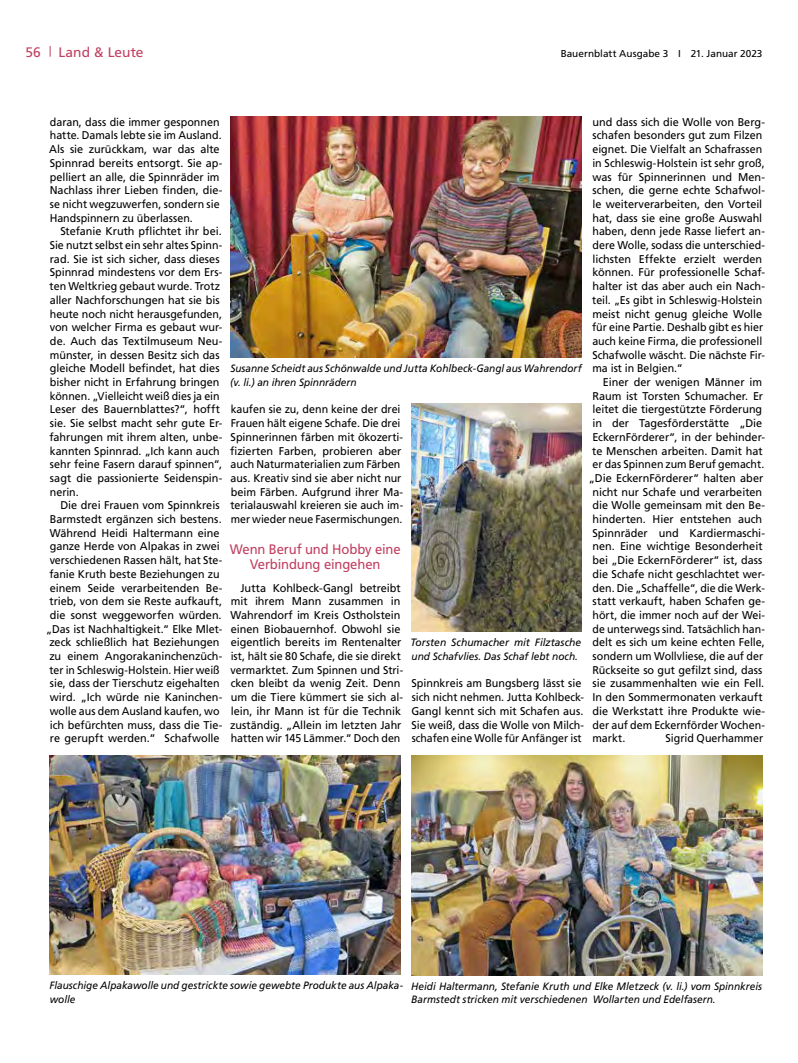
<style>
.page{position:relative;width:798px;height:1063px;background:#fff}
.page>*{position:absolute;margin:0;border:0;box-sizing:border-box;transform-origin:0 0}
.t1{font:13.75px/15px "Frutiger LT Std";letter-spacing:-.01em;color:#c23f61;text-align:center;scale:.95 1}
.t2{font:13.75px "Frutiger LT Std";letter-spacing:-.01em;color:#c23f61}
.t3{font:11.25px/13.8px "Frutiger LT Std";letter-spacing:-.005em;color:#000}
.t4{font:11.25px/13.8px "Frutiger LT Std";letter-spacing:-.005em;color:#000;scale:.95 1}
.t5{font:11.25px/13.8px "Frutiger LT Std";letter-spacing:-.005em;color:#000;scale:.96 1}
.t6{font:11.25px "Frutiger LT Std";letter-spacing:-.005em;color:#000;scale:.94 1}
.t7{font:italic 10.62px/13.8px "Frutiger LT Std";color:#000;scale:.95 1}
.t8{font:italic 10.62px/13.8px "Frutiger LT Std";color:#000}
.t9{font:10px "Frutiger LT Std";color:#000}
</style>
<div class="page">
<img style="left:230px;top:117px;width:351px;height:241px">
<img style="left:411px;top:404px;width:170px;height:228px">
<img style="left:50px;top:756px;width:350px;height:219px">
<img style="left:411px;top:756px;width:351px;height:219px">
<p class="t2" style="left:26px;top:44px;width:17px">56</p>
<p class="t2" style="left:58px;top:44px;width:87px">Land &amp; Leute</p>
<p class="t9" style="left:560px;top:47px;width:203px">Bauernblatt Ausgabe 3 I 21. Januar 2023</p>
<p class="t4" style="left:49px;top:115px;width:184px">daran, dass die immer gesponnen hatte. Damals lebte sie im Ausland.<br>Als sie zurückkam, war das alte Spinnrad bereits entsorgt. Sie ap&shy;pelliert an alle, die Spinnräder im Nachlass ihrer Lieben finden, die&shy;se nicht wegzuwerfen, sondern sie Handspinnern zu überlassen.</p>
<p class="t3" style="left:49px;top:225px;width:174px;text-indent:11px">Stefanie Kruth pflichtet ihr bei.<br>Sie nutzt selbst ein sehr altes Spinn&shy;rad. Sie ist sich sicher, dass dieses<br>Spinnrad mindestens vor dem Ers&shy;ten Weltkrieg gebaut wurde. Trotz aller Nachforschungen hat sie bis heute noch nicht herausgefunden, von welcher Firma es gebaut wur&shy;de. Auch das Textilmuseum Neu&shy;münster, in dessen Besitz sich das gleiche Modell befindet, hat dies bisher nicht in Erfahrung bringen können. „Vielleicht weiß dies ja ein<br>Leser des Bauernblattes?“, hofft sie. Sie selbst macht sehr gute Er&shy;fahrungen mit ihrem alten, unbe&shy;kannten Spinnrad. „Ich kann auch sehr feine Fasern darauf spinnen“, sagt die passionierte Seidenspin&shy;nerin.</p>
<p class="t3" style="left:46px;top:499px;width:177px;text-align:right">Die drei Frauen vom Spinnkreis Barmstedt ergänzen sich bestens.<br>Während Heidi Haltermann eine ganze Herde von Alpakas in zwei verschiedenen Rassen hält, hat Ste&shy;fanie Kruth beste Beziehungen zu einem Seide verarbeitenden Be&shy;trieb, von dem sie Reste aufkauft, die sonst weggeworfen würden. „Das ist Nachhaltigkeit.“ Elke Mlet&shy;zeck schließlich hat Beziehungen zu einem Angorakaninchenzüch&shy;ter in Schleswig-Holstein. Hier weiß sie, dass der Tierschutz eigehalten wird. „Ich würde nie Kaninchen&shy;wolle aus dem Ausland kaufen, wo ich befürchten muss, dass die Tie&shy;re gerupft werden.“ Schafwolle</p>
<p class="t3" style="left:592px;top:115px;width:174px">und dass sich die Wolle von Berg&shy;schafen besonders gut zum Filzen eignet. Die Vielfalt an Schafrassen in Schleswig-Holstein ist sehr groß, was für Spinnerinnen und Men&shy;schen, die gerne echte Schafwol&shy;le weiterverarbeiten, den Vorteil hat, dass sie eine große Auswahl haben, denn jede Rasse liefert an&shy;dere Wolle, sodass die unterschied&shy;lichsten Effekte erzielt werden können. Für professionelle Schaf&shy;halter ist das aber auch ein Nach&shy;teil. „Es gibt in Schleswig-Holstein meist nicht genug gleiche Wolle für eine Partie. Deshalb gibt es hier auch keine Firma, die professionell Schafwolle wäscht. Die nächste Fir&shy;ma ist in Belgien.“</p>
<p class="t3" style="left:602px;top:375px;width:161px">Einer der wenigen Männer im</p>
<p class="t3" style="left:592px;top:389px;width:172px">Raum ist Torsten Schumacher. Er</p>
<p class="t5" style="left:592px;top:403px;width:178px">leitet die tiergestützte Förderung</p>
<p class="t3" style="left:592px;top:416px;width:171px">in der Tagesförderstätte „Die</p>
<p class="t3" style="left:592px;top:430px;width:174px">EckernFörderer“, in der behinder-</p>
<p class="t3" style="left:592px;top:444px;width:172px">te Menschen arbeiten. Damit hat</p>
<p class="t4" style="left:592px;top:458px;width:182px">er das Spinnen zum Beruf gemacht.</p>
<p class="t3" style="left:588px;top:471px;width:176px">„Die EckernFörderer“ halten aber</p>
<p class="t3" style="left:592px;top:485px;width:171px">nicht nur Schafe und verarbeiten</p>
<p class="t5" style="left:592px;top:499px;width:181px">die Wolle gemeinsam mit den Be-</p>
<p class="t3" style="left:592px;top:512px;width:171px">hinderten. Hier entstehen auch</p>
<p class="t3" style="left:592px;top:526px;width:174px">Spinnräder und Kardiermaschi-</p>
<p class="t3" style="left:592px;top:540px;width:171px">nen. Eine wichtige Besonderheit</p>
<p class="t5" style="left:592px;top:553px;width:178px">bei „Die EckernFörderer“ ist, dass</p>
<p class="t5" style="left:592px;top:567px;width:181px">die Schafe nicht geschlachtet wer-</p>
<p class="t4" style="left:592px;top:581px;width:183px">den. Die „Schaffelle“, die die Werk-</p>
<p class="t3" style="left:592px;top:595px;width:174px">statt verkauft, haben Schafen ge-</p>
<p class="t4" style="left:592px;top:608px;width:183px">hört, die immer noch auf der Wei-</p>
<p class="t6" style="left:592px;top:622px;width:185px">de unterwegs sind. Tatsächlich han-</p>
<p class="t5" style="left:592px;top:636px;width:181px">delt es sich um keine echten Felle,</p>
<p class="t4" style="left:592px;top:649px;width:181px">sondern um Wollvliese, die auf der</p>
<p class="t5" style="left:592px;top:663px;width:178px">Rückseite so gut gefilzt sind, dass</p>
<p class="t3" style="left:592px;top:677px;width:173px">sie zusammenhalten wie ein Fell.</p>
<p class="t3" style="left:592px;top:690px;width:171px">In den Sommermonaten verkauft</p>
<p class="t3" style="left:592px;top:704px;width:174px">die Werkstatt ihre Produkte wie-</p>
<p class="t4" style="left:592px;top:718px;width:183px">der auf dem Eckernförder Wochen-</p>
<p class="t4" style="left:592px;top:732px;width:36px">markt.</p>
<p class="t4" style="left:665px;top:732px;width:104px">Sigrid Querhammer</p>
<p class="t7" style="left:230px;top:362px;width:371px">Susanne Scheidt aus Schönwalde und Jutta Kohlbeck-Gangl aus Wahrendorf (v. li.) an ihren Spinnrädern</p>
<p class="t4" style="left:230px;top:403px;width:183px">kaufen sie zu, denn keine der drei Frauen hält eigene Schafe. Die drei Spinnerinnen färben mit ökozerti&shy;fizierten Farben, probieren aber auch Naturmaterialien zum Färben aus. Kreativ sind sie aber nicht nur beim Färben. Aufgrund ihrer Ma&shy;terialauswahl kreieren sie auch im&shy;mer wieder neue Fasermischungen.</p>
<p class="t1" style="left:230px;top:542px;width:181px">Wenn Beruf und Hobby eine<br>Verbindung eingehen</p>
<p class="t3" style="left:230px;top:581px;width:174px;text-indent:10px">Jutta Kohlbeck-Gangl betreibt mit ihrem Mann zusammen in<br>Wahrendorf im Kreis Ostholstein einen Biobauernhof. Obwohl sie eigentlich bereits im Rentenalter ist, hält sie 80 Schafe, die sie direkt vermarktet. Zum Spinnen und Stri&shy;cken bleibt da wenig Zeit. Denn um die Tiere kümmert sie sich al&shy;lein, ihr Mann ist für die Technik zuständig. „Allein im letzten Jahr hatten wir 145 Lämmer.“ Doch den</p>
<p class="t8" style="left:410px;top:636px;width:172px">Torsten Schumacher mit Filztasche und Schafvlies. Das Schaf lebt noch.</p>
<p class="t5" style="left:411px;top:677px;width:181px">Spinnkreis am Bungsberg lässt sie sich nicht nehmen. Jutta Kohlbeck-Gangl kennt sich mit Schafen aus.<br>Sie weiß, dass die Wolle von Milch&shy;schafen eine Wolle für Anfänger ist</p>
<p class="t7" style="left:50px;top:979px;width:373px">Flauschige Alpakawolle und gestrickte sowie gewebte Produkte aus Alpaka&shy;wolle</p>
<p class="t7" style="left:411px;top:979px;width:371px">Heidi Haltermann, Stefanie Kruth und Elke Mletzeck (v. li.) vom Spinnkreis<br>Barmstedt stricken mit verschiedenen Wollarten und Edelfasern.</p>
</div>
